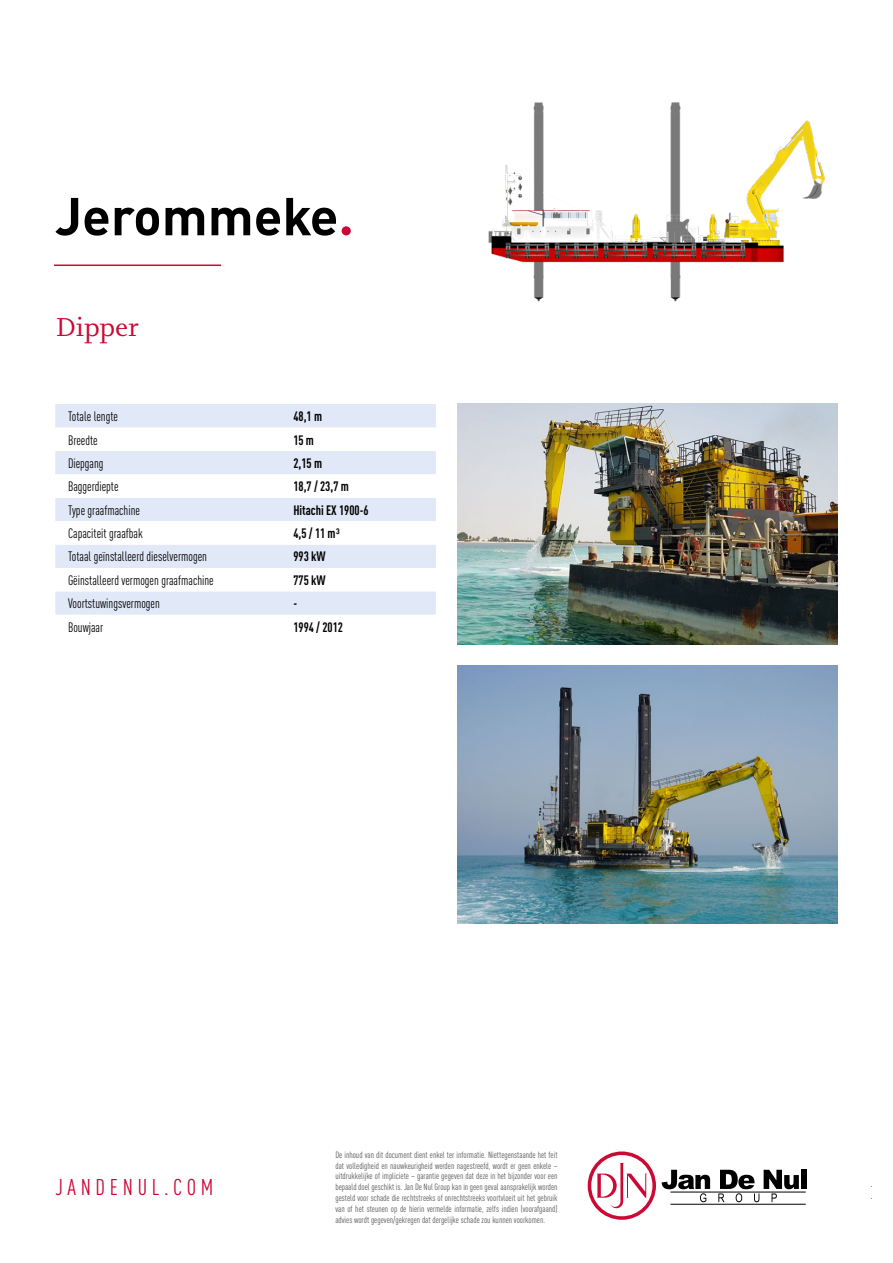
<style>
.page{position:relative;width:893px;height:1263px;background:#fff}
.page>*{position:absolute;margin:0;border:0;box-sizing:border-box;transform-origin:0 0}
.t1{font:700 52.5px "DIN Pro";color:#000}
.t2{font:27px "Joanna Nova";color:#cc0935}
.t3{font:condensed 22.5px "DIN Pro";letter-spacing:.21em;color:#cc0935}
.t4{font:condensed 13.5px "DIN Pro";color:#000;scale:.95 1}
.t5{font:700 condensed 13.5px "DIN Pro";color:#000;scale:.95 1}
.t6{font:condensed 9px/10.8px "DIN Pro";color:#575756;text-align:justify}
.s1{color:#cc0935}
</style>
<div class="page">
<hr style="left:54px;top:264px;width:167px;height:2px;background:#cc0935">
<svg style="left:662px;top:1170px;width:48px;height:32px"></svg>
<svg style="left:718px;top:1170px;width:81px;height:32px"></svg>
<div style="left:801px;top:1170px;width:5px;height:19px;background:#000"></div>
<hr style="left:670px;top:1192px;width:136px;height:1px;background:#000">
<hr style="left:670px;top:1204px;width:136px;height:1px;background:#000">
<svg style="left:588px;top:1151px;width:68px;height:69px"></svg>
<div style="left:591px;top:1155px;width:61px;height:61px;background:#fff;border-radius:50%"></div>
<svg style="left:596px;top:1163px;width:51px;height:46px"></svg>
<img style="left:457px;top:665px;width:381px;height:258px">
<img style="left:457px;top:404px;width:381px;height:240px">
<div style="left:55px;top:404px;width:381px;height:24px;background:#e1e8f7"></div>
<svg style="left:55px;top:451px;width:381px;height:164px;fill:#e1e8f7"></svg>
<img style="left:488px;top:102px;width:337px;height:200px">
<h1 class="t1" style="left:55px;top:173px;width:300px">Jerommeke<span class="s1">.</span></h1>
<h2 class="t2" style="left:55px;top:309px;width:85px">Dipper</h2>
<h3 class="t4" style="left:68px;top:406px;width:54px">Totale lengte</h3>
<h3 class="t5" style="left:293px;top:406px;width:32px">48,1 m</h3>
<h3 class="t4" style="left:68px;top:430px;width:33px">Breedte</h3>
<h3 class="t5" style="left:293px;top:429px;width:23px">15 m</h3>
<h3 class="t4" style="left:68px;top:453px;width:39px">Diepgang</h3>
<h3 class="t5" style="left:293px;top:453px;width:32px">2,15 m</h3>
<h3 class="t4" style="left:68px;top:477px;width:55px">Baggerdiepte</h3>
<h3 class="t5" style="left:293px;top:476px;width:60px">18,7 / 23,7 m</h3>
<h3 class="t4" style="left:68px;top:500px;width:77px">Type graafmachine</h3>
<h3 class="t5" style="left:293px;top:500px;width:81px">Hitachi EX 1900-6</h3>
<h3 class="t4" style="left:68px;top:524px;width:80px">Capaciteit graafbak</h3>
<h3 class="t5" style="left:293px;top:523px;width:50px">4,5 / 11 m³</h3>
<h3 class="t4" style="left:68px;top:547px;width:148px">Totaal geïnstalleerd dieselvermogen</h3>
<h3 class="t5" style="left:293px;top:546px;width:35px">993 kW</h3>
<h3 class="t4" style="left:68px;top:570px;width:155px">Gëinstalleerd vermogen graafmachine</h3>
<h3 class="t5" style="left:293px;top:570px;width:35px">775 kW</h3>
<h3 class="t4" style="left:68px;top:594px;width:98px">Voortstuwingsvermogen</h3>
<h3 class="t5" style="left:293px;top:593px;width:5px">-</h3>
<h3 class="t4" style="left:68px;top:617px;width:39px">Bouwjaar</h3>
<h3 class="t5" style="left:293px;top:617px;width:54px">1994 / 2012</h3>
<h3 class="t3" style="left:55px;top:1171px;width:160px">JANDENUL.COM</h3>
<p class="t6" style="left:335px;top:1148px;width:224px">De inhoud van dit document dient enkel ter informatie. Niettegenstaande het feit dat volledigheid en nauwkeurigheid werden nagestreefd, wordt er geen enkele – uitdrukkelijke of impliciete – garantie gegeven dat deze in het bijzonder voor een bepaald doel geschikt is. Jan De Nul Group kan in geen geval aansprakelijk worden gesteld voor schade die rechtstreeks of onrechtstreeks voortvloeit uit het gebruik van of het steunen op de hierin vermelde informatie, zelfs indien (voorafgaand) advies wordt gegeven/gekregen dat dergelijke schade zou kunnen voorkomen.</p>
</div>
